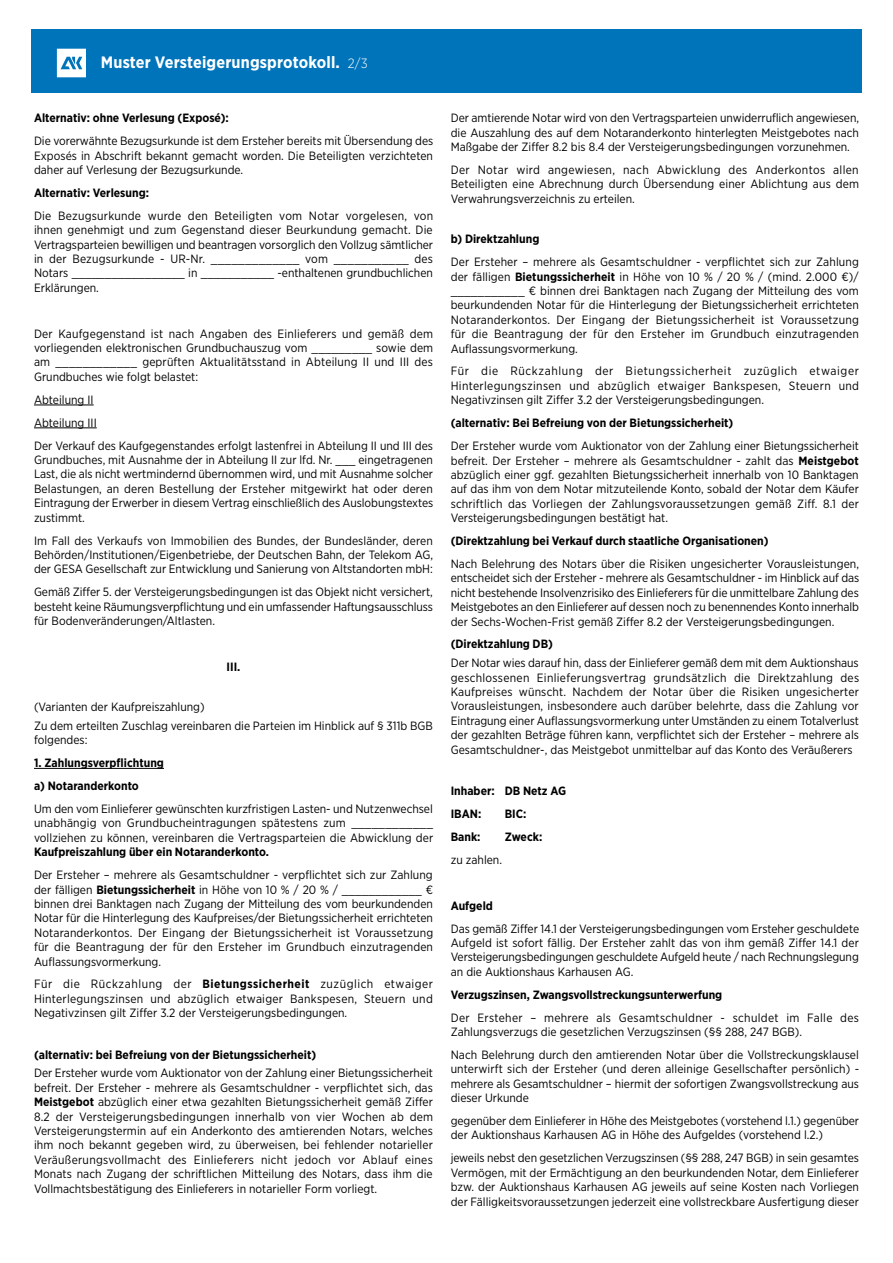
<style>
.page{position:relative;width:893px;height:1263px;background:#fff}
.page>*{position:absolute;margin:0;border:0;box-sizing:border-box;transform-origin:0 0}
.t1{font:700 16.5px "Gotham Narrow";letter-spacing:.01em;color:#fff}
.t2{font:12px/14.4px "Gotham Narrow";color:#000;text-align:justify}
.t3{font:700 12px/23px "Gotham Narrow";color:#000}
.s1{font-weight:300;font-size:13.5px}
.s2{font-weight:700}
</style>
<div class="page">
<hr style="left:34px;top:405px;width:60px;height:1px;background:#000">
<hr style="left:34px;top:428px;width:63px;height:1px;background:#000">
<hr style="left:34px;top:768px;width:130px;height:1px;background:#000">
<div style="left:31px;top:30px;width:831px;height:63px;background:#0074bb"></div>
<svg style="left:57px;top:49px;width:29px;height:28px"></svg>
<h1 class="t1" style="left:101px;top:52px;width:268px">Muster Versteigerungsprotokoll. <span class="s1">2/3</span></h1>
<p class="t3" style="left:34px;top:106px;width:196px">Alternativ: ohne Verlesung (Exposé):</p>
<p class="t2" style="left:34px;top:134px;width:401px">Die vorerwähnte Bezugsurkunde ist dem Ersteher bereits mit Übersendung des Exposés in Abschrift bekannt gemacht worden. Die Beteiligten verzichteten daher auf Verlesung der Bezugsurkunde.</p>
<p class="t3" style="left:34px;top:181px;width:116px">Alternativ: Verlesung:</p>
<p class="t2" style="left:34px;top:208px;width:401px">Die Bezugsurkunde wurde den Beteiligten vom Notar vorgelesen, von ihnen genehmigt und zum Gegenstand dieser Beurkundung gemacht. Die Vertragsparteien bewilligen und beantragen vorsorglich den Vollzug sämtlicher in der Bezugsurkunde - UR-Nr. _____________ vom ___________ des Notars _________________ in ___________ -enthaltenen grundbuchlichen Erklärungen.</p>
<p class="t2" style="left:34px;top:326px;width:401px">Der Kaufgegenstand ist nach Angaben des Einlieferers und gemäß dem vorliegenden elektronischen Grundbuchauszug vom _________ sowie dem am ____________ geprüften Aktualitätsstand in Abteilung II und III des Grundbuches wie folgt belastet:</p>
<p class="t2" style="left:34px;top:388px;width:401px;line-height:23px;text-align:left">Abteilung II<br>Abteilung III<br>Der Verkauf des Kaufgegenstandes erfolgt lastenfrei in Abteilung II und III des</p>
<p class="t2" style="left:34px;top:452px;width:401px">Grundbuches, mit Ausnahme der in Abteilung II zur lfd. Nr. ___ eingetragenen Last, die als nicht wertmindernd übernommen wird, und mit Ausnahme solcher Belastungen, an deren Bestellung der Ersteher mitgewirkt hat oder deren Eintragung der Erwerber in diesem Vertrag einschließlich des Auslobungstextes zustimmt.</p>
<p class="t2" style="left:34px;top:533px;width:400px">Im Fall des Verkaufs von Immobilien des Bundes, der Bundesländer, deren Behörden/Institutionen/Eigenbetriebe, der Deutschen Bahn, der Telekom AG, der GESA Gesellschaft zur Entwicklung und Sanierung von Altstandorten mbH:</p>
<p class="t2" style="left:34px;top:584px;width:400px">Gemäß Ziffer 5. der Versteigerungsbedingungen ist das Objekt nicht versichert, besteht keine Räumungsverpflichtung und ein umfassender Haftungsausschluss für Bodenveränderungen/Altlasten.</p>
<p class="t3" style="left:227px;top:655px;width:15px">III.</p>
<p class="t2" style="left:34px;top:697px;width:400px;line-height:18.6px">(Varianten der Kaufpreiszahlung)<br>Zu dem erteilten Zuschlag vereinbaren die Parteien im Hinblick auf § 311b BGB</p>
<p class="t2" style="left:34px;top:733px;width:55px">folgendes:</p>
<p class="t3" style="left:34px;top:751px;width:131px">1. Zahlungsverpflichtung a) Notaranderkonto</p>
<p class="t2" style="left:34px;top:801px;width:401px">Um den vom Einlieferer gewünschten kurzfristigen Lasten- und Nutzenwechsel unabhängig von Grundbucheintragungen spätestens zum ____________ vollziehen zu können, vereinbaren die Vertragsparteien die Abwicklung der</p>
<p class="t3" style="left:34px;top:840px;width:237px">Kaufpreiszahlung über ein Notaranderkonto.</p>
<p class="t2" style="left:34px;top:867px;width:401px">Der Ersteher – mehrere als Gesamtschuldner - verpflichtet sich zur Zahlung der fälligen <span class="s2">Bietungssicherheit</span> in Höhe von 10 % / 20 % / ____________ € binnen drei Banktagen nach Zugang der Mitteilung des vom beurkundenden Notar für die Hinterlegung des Kaufpreises/der Bietungssicherheit errichteten Notaranderkontos. Der Eingang der Bietungssicherheit ist Voraussetzung für die Beantragung der für den Ersteher im Grundbuch einzutragenden Auflassungsvormerkung.</p>
<p class="t2" style="left:34px;top:977px;width:401px">Für die Rückzahlung der <span class="s2">Bietungssicherheit</span> zuzüglich etwaiger Hinterlegungszinsen und abzüglich etwaiger Bankspesen, Steuern und Negativzinsen gilt Ziffer 3.2 der Versteigerungsbedingungen.</p>
<p class="t3" style="left:34px;top:1043px;width:284px">(alternativ: bei Befreiung von der Bietungssicherheit)</p>
<p class="t2" style="left:34px;top:1066px;width:401px">Der Ersteher wurde vom Auktionator von der Zahlung einer Bietungssicherheit befreit. Der Ersteher - mehrere als Gesamtschuldner - verpflichtet sich, das <span class="s2">Meistgebot</span> abzüglich einer etwa gezahlten Bietungssicherheit gemäß Ziffer 8.2 der Versteigerungsbedingungen innerhalb von vier Wochen ab dem Versteigerungstermin auf ein Anderkonto des amtierenden Notars, welches ihm noch bekannt gegeben wird, zu überweisen, bei fehlender notarieller Veräußerungsvollmacht des Einlieferers nicht jedoch vor Ablauf eines Monats nach Zugang der schriftlichen Mitteilung des Notars, dass ihm die Vollmachtsbestätigung des Einlieferers in notarieller Form vorliegt.</p>
<p class="t2" style="left:451px;top:111px;width:410px">Der amtierende Notar wird von den Vertragsparteien unwiderruflich angewiesen, die Auszahlung des auf dem Notaranderkonto hinterlegten Meistgebotes nach Maßgabe der Ziffer 8.2 bis 8.4 der Versteigerungsbedingungen vorzunehmen.</p>
<p class="t2" style="left:451px;top:162px;width:410px">Der Notar wird angewiesen, nach Abwicklung des Anderkontos allen Beteiligten eine Abrechnung durch Übersendung einer Ablichtung aus dem Verwahrungsverzeichnis zu erteilen.</p>
<p class="t3" style="left:451px;top:227px;width:90px">b) Direktzahlung</p>
<p class="t2" style="left:451px;top:254px;width:410px">Der Ersteher – mehrere als Gesamtschuldner - verpflichtet sich zur Zahlung der fälligen <span class="s2">Bietungssicherheit</span> in Höhe von 10 % / 20 % / (mind. 2.000 €)/ ___________ € binnen drei Banktagen nach Zugang der Mitteilung des vom beurkundenden Notar für die Hinterlegung der Bietungssicherheit errichteten Notaranderkontos. Der Eingang der Bietungssicherheit ist Voraussetzung für die Beantragung der für den Ersteher im Grundbuch einzutragenden Auflassungsvormerkung.</p>
<p class="t2" style="left:451px;top:364px;width:410px">Für die Rückzahlung der Bietungssicherheit zuzüglich etwaiger Hinterlegungszinsen und abzüglich etwaiger Bankspesen, Steuern und Negativzinsen gilt Ziffer 3.2 der Versteigerungsbedingungen.</p>
<p class="t3" style="left:451px;top:411px;width:284px">(alternativ: Bei Befreiung von der Bietungssicherheit)</p>
<p class="t2" style="left:451px;top:438px;width:410px">Der Ersteher wurde vom Auktionator von der Zahlung einer Bietungssicherheit befreit. Der Ersteher – mehrere als Gesamtschuldner - zahlt das <span class="s2">Meistgebot </span>abzüglich einer ggf. gezahlten Bietungssicherheit innerhalb von 10 Banktagen auf das ihm von dem Notar mitzuteilende Konto, sobald der Notar dem Käufer schriftlich das Vorliegen der Zahlungsvoraussetzungen gemäß Ziff. 8.1 der Versteigerungsbedingungen bestätigt hat.</p>
<p class="t3" style="left:451px;top:529px;width:319px">(Direktzahlung bei Verkauf durch staatliche Organisationen)</p>
<p class="t2" style="left:451px;top:556px;width:410px">Nach Belehrung des Notars über die Risiken ungesicherter Vorausleistungen, entscheidet sich der Ersteher - mehrere als Gesamtschuldner - im Hinblick auf das nicht bestehende Insolvenzrisiko des Einlieferers für die unmittelbare Zahlung des Meistgebotes an den Einlieferer auf dessen noch zu benennendes Konto innerhalb der Sechs-Wochen-Frist gemäß Ziffer 8.2 der Versteigerungsbedingungen.</p>
<p class="t3" style="left:451px;top:633px;width:104px">(Direktzahlung DB)</p>
<p class="t2" style="left:451px;top:655px;width:410px">Der Notar wies darauf hin, dass der Einlieferer gemäß dem mit dem Auktionshaus geschlossenen Einlieferungsvertrag grundsätzlich die Direktzahlung des Kaufpreises wünscht. Nachdem der Notar über die Risiken ungesicherter Vorausleistungen, insbesondere auch darüber belehrte, dass die Zahlung vor Eintragung einer Auflassungsvormerkung unter Umständen zu einem Totalverlust der gezahlten Beträge führen kann, verpflichtet sich der Ersteher – mehrere als Gesamtschuldner-, das Meistgebot unmittelbar auf das Konto des Veräußerers</p>
<p class="t3" style="left:451px;top:779px;width:117px">Inhaber: DB Netz AG<br>IBAN:</p>
<p class="t3" style="left:505px;top:802px;width:23px">BIC:</p>
<p class="t3" style="left:451px;top:825px;width:31px">Bank:</p>
<p class="t3" style="left:505px;top:825px;width:39px">Zweck:</p>
<p class="t2" style="left:451px;top:852px;width:53px">zu zahlen.</p>
<p class="t3" style="left:451px;top:894px;width:44px">Aufgeld</p>
<p class="t2" style="left:451px;top:921px;width:410px">Das gemäß Ziffer 14.1 der Versteigerungsbedingungen vom Ersteher geschuldete Aufgeld ist sofort fällig. Der Ersteher zahlt das von ihm gemäß Ziffer 14.1 der Versteigerungsbedingungen geschuldete Aufgeld heute / nach Rechnungslegung an die Auktionshaus Karhausen AG.</p>
<p class="t3" style="left:451px;top:983px;width:273px">Verzugszinsen, Zwangsvollstreckungsunterwerfung</p>
<p class="t2" style="left:451px;top:1010px;width:410px">Der Ersteher – mehrere als Gesamtschuldner - schuldet im Falle des<br>Zahlungsverzugs die gesetzlichen Verzugszinsen (§§ 288, 247 BGB).</p>
<p class="t2" style="left:451px;top:1047px;width:410px">Nach Belehrung durch den amtierenden Notar über die Vollstreckungsklausel unterwirft sich der Ersteher (und deren alleinige Gesellschafter persönlich) - mehrere als Gesamtschuldner – hiermit der sofortigen Zwangsvollstreckung aus dieser Urkunde</p>
<p class="t2" style="left:451px;top:1113px;width:410px">gegenüber dem Einlieferer in Höhe des Meistgebotes (vorstehend l.1.) gegenüber der Auktionshaus Karhausen AG in Höhe des Aufgeldes (vorstehend l.2.)</p>
<p class="t2" style="left:451px;top:1151px;width:410px">jeweils nebst den gesetzlichen Verzugszinsen (§§ 288, 247 BGB) in sein gesamtes Vermögen, mit der Ermächtigung an den beurkundenden Notar, dem Einlieferer bzw. der Auktionshaus Karhausen AG jeweils auf seine Kosten nach Vorliegen der Fälligkeitsvoraussetzungen jederzeit eine vollstreckbare Ausfertigung dieser</p>
</div>
